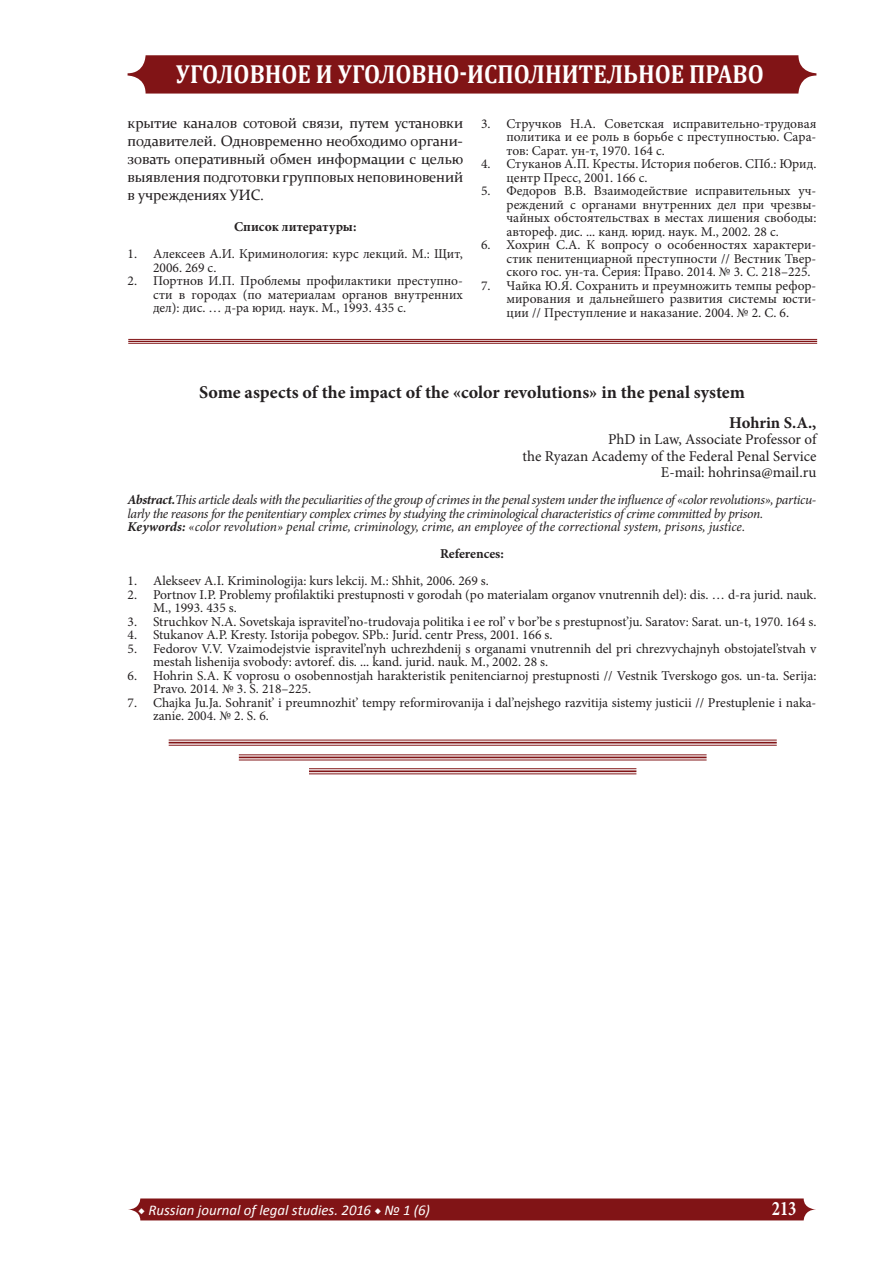
<style>
.page{position:relative;width:893px;height:1263px;background:#fff}
.page>*{position:absolute;margin:0;border:0;box-sizing:border-box;transform-origin:0 0}
.t1{font:700 26.25px "Cambria";color:#fff;scale:.88 1}
.t2{font:700 20.7px "Minion Pro";color:#fff;scale:.8 1}
.t3{font:700 18px "Minion Pro";color:#231f20}
.t4{font:700 16.5px "Minion Pro";color:#231f20}
.Normal__Web{font:15px/18px "Constantia";letter-spacing:-.01em;color:#231f20;text-align:justify}
.t5{font:15px "Minion Pro";color:#231f20}
.t6{font:italic 14.85px "Calibri";color:#fff}
.t7{font:13.5px/13.5px "Minion Pro";color:#231f20}
.t8{font:italic 13.5px/13.5px "Minion Pro";letter-spacing:-.025em;color:#231f20}
.t9{font:italic 13.5px "Minion Pro";letter-spacing:-.005em;color:#231f20}
.t10{font:700 13.5px "Minion Pro";color:#231f20}
.s1{font-weight:700}
.s2{font-family:"Minion Pro";font-weight:700;font-style:normal}
</style>
<div class="page">
<svg style="left:128px;top:1198px;width:688px;height:22px;background:#871f21"></svg>
<div style="left:128px;top:55px;width:688px;height:39px;background:#811416;border-radius:18px"></div>
<hr style="left:169px;top:745px;width:608px;height:1px;background:#811416">
<hr style="left:169px;top:742px;width:608px;height:1px;background:#811416">
<hr style="left:169px;top:740px;width:608px;height:1px;background:#811416">
<hr style="left:239px;top:759px;width:468px;height:1px;background:#811416">
<hr style="left:239px;top:756px;width:468px;height:2px;background:#811416">
<hr style="left:239px;top:754px;width:468px;height:1px;background:#811416">
<hr style="left:309px;top:773px;width:327px;height:1px;background:#811416">
<hr style="left:309px;top:770px;width:327px;height:2px;background:#811416">
<hr style="left:309px;top:768px;width:327px;height:1px;background:#811416">
<hr style="left:128px;top:343px;width:689px;height:1px;background:#811416">
<hr style="left:128px;top:341px;width:689px;height:1px;background:#811416">
<hr style="left:128px;top:339px;width:689px;height:1px;background:#811416">
<h1 class="t1" style="left:176px;top:55px;width:669px">УГОЛОВНОЕ И УГОЛОВНО-ИСПОЛНИТЕЛЬНОЕ ПРАВО</h1>
<p class="Normal__Web" style="left:128px;top:113px;width:337px">крытие каналов сотовой связи, путем установки подавителей. Одновременно необходимо органи&shy;зовать оперативный обмен информации с целью выявления подготовки групповых неповиновений в учреждениях УИС.</p>
<p class="t10" style="left:234px;top:217px;width:124px">Список литературы:</p>
<p class="t7" style="left:153px;top:247px;width:311px;text-indent:-26px">1. Алексеев А.И. Криминология: курс лекций. М.: Щит,<br>2006. 269 с.</p>
<p class="t7" style="left:153px;top:274px;width:311px;text-align:justify;text-indent:-26px">2. Портнов И.П. Проблемы профилактики преступно&shy;сти в городах (по материалам органов внутренних дел): дис. … д-ра юрид. наук. М., 1993. 435 с.</p>
<p class="t7" style="left:506px;top:117px;width:311px;text-align:justify;text-indent:-26px">3. Стручков Н.А. Советская исправительно-трудовая политика и ее роль в борьбе с преступностью. Сара&shy;тов: Сарат. ун-т, 1970. 164 с.</p>
<p class="t7" style="left:506px;top:157px;width:311px;text-indent:-26px">4. Стуканов А.П. Кресты. История побегов. СПб.: Юрид. центр Пресс, 2001. 166 с.</p>
<p class="t7" style="left:506px;top:184px;width:311px;text-align:justify;text-indent:-26px">5. Федоров В.В. Взаимодействие исправительных уч&shy;реждений с органами внутренних дел при чрезвы&shy;чайных обстоятельствах в местах лишения свободы: автореф. дис. ... канд. юрид. наук. М., 2002. 28 с.</p>
<p class="t7" style="left:506px;top:238px;width:311px;text-align:justify;text-indent:-26px">6. Хохрин С.А. К вопросу о особенностях характери&shy;стик пенитенциарной преступности // Вестник Твер&shy;ского гос. ун-та. Серия: Право. 2014. № 3. С. 218–225.</p>
<p class="t7" style="left:506px;top:279px;width:311px;text-align:justify;text-indent:-26px">7. Чайка Ю.Я. Сохранить и преумножить темпы рефор&shy;мирования и дальнейшего развития системы юсти&shy;ции // Преступление и наказание. 2004. № 2. С. 6.</p>
<p class="t3" style="left:199px;top:379px;width:547px">Some aspects of the impact of the «color revolutions» in the penal system</p>
<p class="t4" style="left:729px;top:411px;width:89px">Hohrin S.A.,</p>
<p class="t5" style="left:608px;top:429px;width:210px">PhD in Law, Associate Professor of</p>
<p class="t5" style="left:523px;top:446px;width:295px">the Ryazan Academy of the Federal Penal Service</p>
<p class="t5" style="left:661px;top:462px;width:157px">E-mail: hohrinsa@mail.ru</p>
<p class="t8" style="left:128px;top:493px;width:690px"><span class="s1">Abstract.</span>This article deals with the peculiarities of the group of crimes in the penal system under the influence of «color revolutions», particu&shy;larly the reasons for the penitentiary complex crimes by studying the criminological characteristics of crime committed by prison.</p>
<p class="t9" style="left:128px;top:518px;width:619px"><span class="s1">Keywords:</span> «color revolution» penal crime, criminology, crime, an employee of the correctional system, prisons, justice.</p>
<p class="t10" style="left:440px;top:544px;width:65px">References:</p>
<p class="t7" style="left:128px;top:574px;width:363px">1. Alekseev A.I. Kriminologija: kurs lekcij. M.: Shhit, 2006. 269 s.</p>
<p class="t7" style="left:153px;top:588px;width:665px;text-indent:-26px">2. Portnov I.P. Problemy profilaktiki prestupnosti v gorodah (po materialam organov vnutrennih del): dis. … d-ra jurid. nauk.<br>M., 1993. 435 s.</p>
<p class="t7" style="left:128px;top:615px;width:690px">3. Struchkov N.A. Sovetskaja ispravitel’no-trudovaja politika i ee rol’ v bor’be s prestupnost’ju. Saratov: Sarat. un-t, 1970. 164 s.</p>
<p class="t7" style="left:128px;top:628px;width:427px">4. Stukanov A.P. Kresty. Istorija pobegov. SPb.: Jurid. centr Press, 2001. 166 s.</p>
<p class="t7" style="left:153px;top:642px;width:665px;text-indent:-26px">5. Fedorov V.V. Vzaimodejstvie ispravitel’nyh uchrezhdenij s organami vnutrennih del pri chrezvychajnyh obstojatel’stvah v mestah lishenija svobody: avtoref. dis. ... kand. jurid. nauk. M., 2002. 28 s.</p>
<p class="t7" style="left:153px;top:669px;width:665px;text-indent:-26px">6. Hohrin S.A. K voprosu o osobennostjah harakteristik penitenciarnoj prestupnosti // Vestnik Tverskogo gos. un-ta. Serija:<br>Pravo. 2014. № 3. S. 218–225.</p>
<p class="t7" style="left:153px;top:696px;width:665px;text-indent:-26px">7. Chajka Ju.Ja. Sohranit’ i preumnozhit’ tempy reformirovanija i dal’nejshego razvitija sistemy justicii // Prestuplenie i naka&shy;zanie. 2004. № 2. S. 6.</p>
<p class="t6" style="left:138px;top:1200px;width:293px"><span class="s2">◆</span> Russian journal of legal studies. 2016 <span class="s2">◆</span> № 1 (6)</p>
<h2 class="t2" style="left:772px;top:1194px;width:32px">213</h2>
</div>
